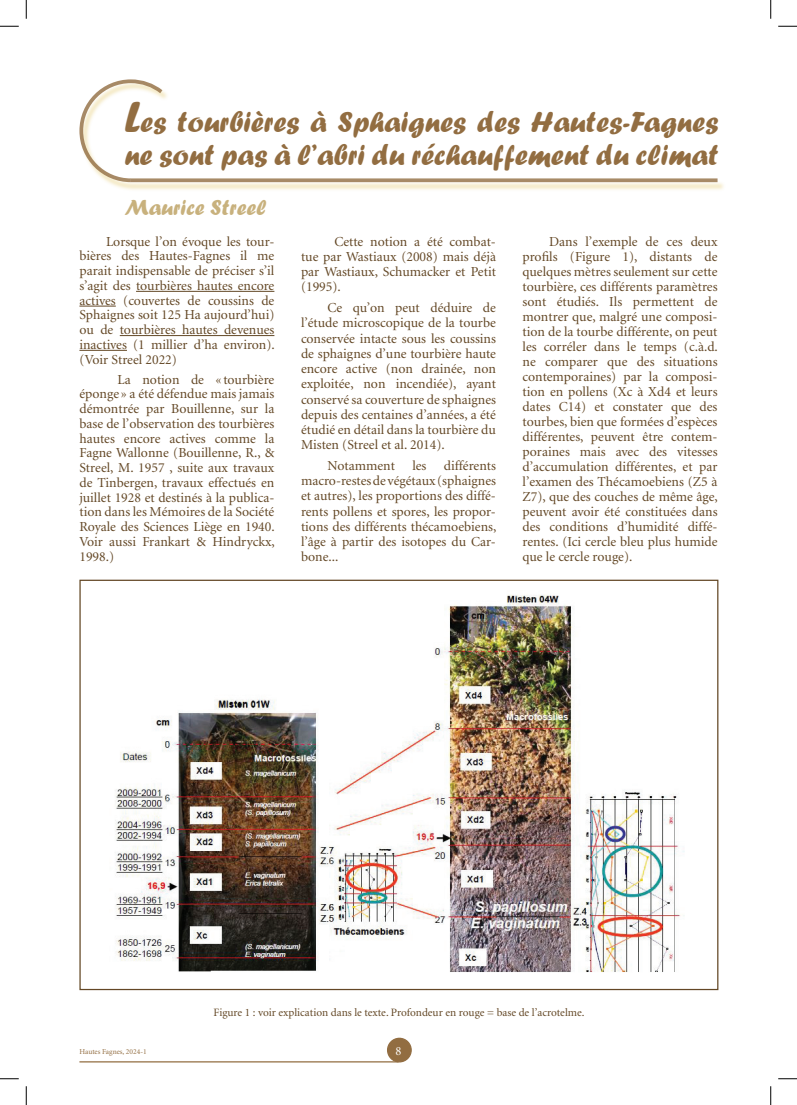
<style>
.page{position:relative;width:797px;height:1105px;background:#fff}
.page>*{position:absolute;margin:0;border:0;box-sizing:border-box;transform-origin:0 0}
.t1{font:30px/32.5px "Forte";color:#926d41}
.t2{font:22.5px "Forte";color:#c8b17d}
.t3{font:13.75px/15px "Minion";color:#634725;text-align:justify}
.t4{font:12.5px "Minion";color:#fff}
.t5{font:11.25px "Minion";color:#634725}
.t6{font:7.5px "Minion";color:#926d41}
.s1{font-size:45px}
</style>
<div class="page">
<div style="left:387px;top:1038px;width:24px;height:24px;background:#926d41;border-radius:50%"></div>
<div style="left:387px;top:1038px;width:25px;height:24px;border:1px solid #926d41;border-radius:50%"></div>
<hr style="left:79px;top:1061px;width:319px;height:1px;background:#926d41">
<hr style="left:136px;top:291px;width:138px;height:1px;background:#634725">
<hr style="left:79px;top:306px;width:37px;height:1px;background:#634725">
<hr style="left:120px;top:335px;width:154px;height:1px;background:#634725">
<hr style="left:79px;top:350px;width:48px;height:1px;background:#634725">
<div style="left:80px;top:81px;width:645px;height:110px;background:#efdea6;opacity:.97"></div>
<svg style="left:79px;top:79px;width:85px;height:104px"></svg>
<svg style="left:131px;top:178px;width:586px;height:4px;background:#b09676"></svg>
<img style="left:115px;top:594px;width:570px;height:378px">
<svg style="left:0;top:25px;width:19px;height:2px"></svg>
<svg style="left:778px;top:25px;width:19px;height:2px"></svg>
<svg style="left:0;top:1078px;width:19px;height:1px"></svg>
<svg style="left:778px;top:1078px;width:19px;height:1px"></svg>
<svg style="left:25px;top:0;width:2px;height:19px"></svg>
<svg style="left:25px;top:1086px;width:2px;height:19px"></svg>
<svg style="left:770px;top:0;width:1px;height:19px"></svg>
<svg style="left:770px;top:1086px;width:1px;height:19px"></svg>
<h1 class="t1" style="left:124px;top:105px;width:595px"><span class="s1">L</span>es tourbières à Sphaignes des Hautes-Fagnes ne sont pas à l’abri du réchauffement du climat</h1>
<h2 class="t2" style="left:124px;top:194px;width:143px">Maurice Streel</h2>
<p class="t3" style="left:79px;top:234px;width:197px;text-indent:27px">Lorsque l’on évoque les tour&shy;bières des Hautes-Fagnes il me parait indispensable de préciser s’il s’agit des tourbières hautes encore actives (couvertes de coussins de Sphaignes soit 125 Ha aujourd’hui) ou de tourbières hautes devenues inactives (1 millier d’ha environ). (Voir Streel 2022)</p>
<p class="t3" style="left:79px;top:372px;width:197px;text-indent:38px">La notion de « tourbière éponge » a été défendue mais jamais démontrée par Bouillenne, sur la base de l’observation des tourbières hautes encore actives comme la Fagne Wallonne (Bouillenne, R., &amp; Streel, M. 1957 , suite aux travaux de Tinbergen, travaux effectués en juillet 1928 et destinés à la publica&shy;tion dans les Mémoires de la Société Royale des Sciences Liège en 1940.<br>Voir aussi Frankart &amp; Hindryckx, 1998.)</p>
<p class="t3" style="left:301px;top:234px;width:196px;text-indent:33px">Cette notion a été combat&shy;tue par Wastiaux (2008) mais déjà par Wastiaux, Schumacker et Petit (1995).</p>
<p class="t3" style="left:301px;top:300px;width:196px;text-indent:27px">Ce qu’on peut déduire de l’étude microscopique de la tourbe conservée intacte sous les coussins de sphaignes d’une tourbière haute encore active (non drainée, non exploitée, non incendiée), ayant conservé sa couverture de sphaignes depuis des centaines d’années, a été étudié en détail dans la tourbière du Misten (Streel et al. 2014).</p>
<p class="t3" style="left:327px;top:458px;width:69px">Notamment</p>
<p class="t3" style="left:412px;top:458px;width:16px">les</p>
<p class="t3" style="left:301px;top:458px;width:197px;text-indent:143px">différents macro-restes de végétaux (sphaignes et autres), les proportions des diffé&shy;rents pollens et spores, les propor&shy;tions des différents thécamoebiens, l’âge à partir des isotopes du Car&shy;bone...</p>
<p class="t3" style="left:522px;top:234px;width:197px;text-indent:27px">Dans l’exemple de ces deux profils (Figure 1), distants de quelques mètres seulement sur cette tourbière, ces différents paramètres sont étudiés. Ils permettent de montrer que, malgré une composi&shy;tion de la tourbe différente, on peut les corréler dans le temps (c.à.d. ne comparer que des situations contemporaines) par la composi&shy;tion en pollens (Xc à Xd4 et leurs dates C14) et constater que des tourbes, bien que formées d’espèces différentes, peuvent être contem&shy;poraines mais avec des vitesses d’accumulation différentes, et par l’examen des Thécamoebiens (Z5 à Z7), que des couches de même âge, peuvent avoir été constituées dans des conditions d’humidité diffé&shy;rentes. (Ici cercle bleu plus humide que le cercle rouge).</p>
<p class="t5" style="left:213px;top:1007px;width:372px">Figure 1 : voir explication dans le texte. Profondeur en rouge = base de l’acrotelme.</p>
<p class="t6" style="left:79px;top:1048px;width:69px">Hautes Fagnes, 2024-1</p>
<p class="t4" style="left:395px;top:1045px;width:7px">8</p>
</div>
